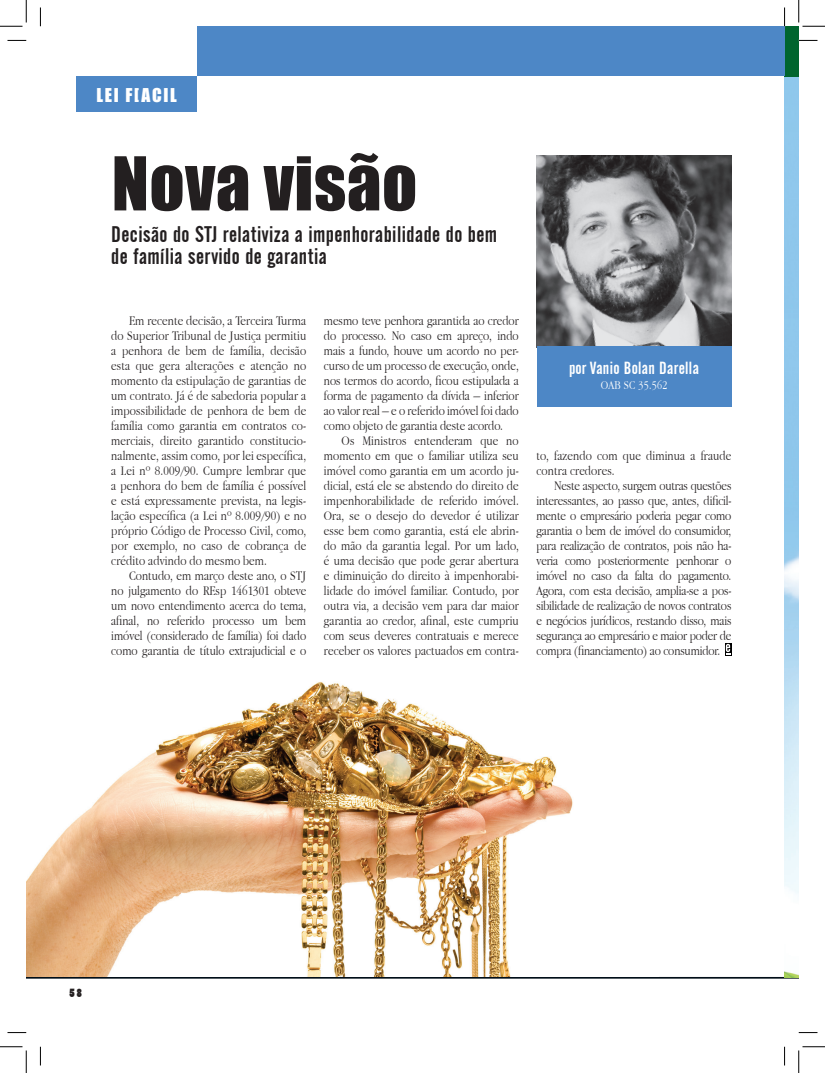
<style>
.page{position:relative;width:825px;height:1073px;background:#fff}
.page>*{position:absolute;margin:0;border:0;box-sizing:border-box;transform-origin:0 0}
.t1{font:68.5px "Impact";letter-spacing:.01em;color:#231f20}
.gravata{font:22.5px/22.5px "Alternate Gothic No 2 BT";letter-spacing:.02em;color:#231f20}
.t2{font:17.5px "Alternate Gothic No 2 BT";letter-spacing:.02em;color:#fff}
.t3{font:17.5px "Impact";letter-spacing:.1em;color:#fff}
.texto{font:300 13.75px/15px "Apple Garamond";color:#231f20;text-align:justify}
.t4{font:300 12.5px "Apple Garamond";letter-spacing:.02em;color:#fff}
.t5{font:11.25px "Poplar Std";color:#231f20}
</style>
<div class="page">
<hr style="left:26px;top:977px;width:773px;height:2px;background:#010e18">
<img style="left:785px;top:77px;width:14px;height:901px">
<div style="left:785px;top:26px;width:14px;height:51px;background:#00652e"></div>
<div style="left:76px;top:76px;width:121px;height:36px;background:#4d87c6"></div>
<div style="left:197px;top:26px;width:588px;height:50px;background:#4d87c6"></div>
<svg style="left:725px;top:643px;width:6px;height:12px"></svg>
<svg style="left:726px;top:644px;width:4px;height:10px"></svg>
<img style="left:537px;top:155px;width:195px;height:191px">
<div style="left:537px;top:346px;width:195px;height:60px;background:#4d87c6"></div>
<img style="left:26px;top:682px;width:547px;height:295px">
<svg style="left:8px;top:40px;width:18px;height:1px"></svg>
<svg style="left:799px;top:40px;width:18px;height:1px"></svg>
<svg style="left:8px;top:1032px;width:18px;height:1px"></svg>
<svg style="left:799px;top:1032px;width:18px;height:1px"></svg>
<svg style="left:40px;top:7px;width:1px;height:19px"></svg>
<svg style="left:40px;top:1047px;width:1px;height:18px"></svg>
<svg style="left:784px;top:7px;width:1px;height:19px"></svg>
<svg style="left:784px;top:1047px;width:1px;height:18px"></svg>
<svg style="left:0;top:0;width:27px;height:27px"></svg>
<svg style="left:0;top:1047px;width:27px;height:26px"></svg>
<svg style="left:798px;top:0;width:27px;height:27px"></svg>
<svg style="left:798px;top:1047px;width:27px;height:26px"></svg>
<p class="t3" style="left:97px;top:81px;width:82px">LEI F[ACIL</p>
<p class="t1" style="left:112px;top:130px;width:307px">Nova visão</p>
<p class="gravata" style="left:111px;top:223px;width:387px">Decisão do STJ relativiza a impenhorabilidade do bem de família servido de garantia</p>
<p class="texto" style="left:111px;top:313px;width:196px;text-indent:18px">Em recente decisão, a Terceira Turma do Superior Tribunal de Justiça permitiu a penhora de bem de família, decisão esta que gera alterações e atenção no momento da estipulação de garantias de um contrato. Já é de sabedoria popular a impossibilidade de penhora de bem de família como garantia em contratos co&shy;merciais, direito garantido constitucio&shy;nalmente, assim como, por lei específica, a Lei nº 8.009/90. Cumpre lembrar que a penhora do bem de família é possível e está expressamente prevista, na legis&shy;lação específica (a Lei nº 8.009/90) e no próprio Código de Processo Civil, como, por exemplo, no caso de cobrança de crédito advindo do mesmo bem.</p>
<p class="texto" style="left:111px;top:568px;width:196px;text-indent:18px">Contudo, em março deste ano, o STJ no julgamento do REsp 1461301 obteve um novo entendimento acerca do tema, afinal, no referido processo um bem imóvel (considerado de família) foi dado como garantia de título extrajudicial e o</p>
<p class="texto" style="left:324px;top:313px;width:196px">mesmo teve penhora garantida ao credor do processo. No caso em apreço, indo mais a fundo, houve um acordo no per&shy;curso de um processo de execução, onde, nos termos do acordo, ficou estipulada a forma de pagamento da dívida – inferior ao valor real – e o referido imóvel foi dado como objeto de garantia deste acordo.</p>
<p class="texto" style="left:324px;top:433px;width:196px;text-indent:18px">Os Ministros entenderam que no momento em que o familiar utiliza seu imóvel como garantia em um acordo ju&shy;dicial, está ele se abstendo do direito de impenhorabilidade de referido imóvel.<br>Ora, se o desejo do devedor é utilizar esse bem como garantia, está ele abrin&shy;do mão da garantia legal. Por um lado, é uma decisão que pode gerar abertura e diminuição do direito à impenhorabi&shy;lidade do imóvel familiar. Contudo, por outra via, a decisão vem para dar maior garantia ao credor, afinal, este cumpriu com seus deveres contratuais e merece receber os valores pactuados em contra-</p>
<p class="t2" style="left:569px;top:358px;width:131px">por Vanio Bolan Darella</p>
<p class="t4" style="left:601px;top:377px;width:68px">OAB SC 35.562</p>
<p class="texto" style="left:536px;top:448px;width:196px">to, fazendo com que diminua a fraude contra credores.</p>
<p class="texto" style="left:536px;top:478px;width:196px;text-indent:18px">Neste aspecto, surgem outras questões interessantes, ao passo que, antes, dificil&shy;mente o empresário poderia pegar como garantia o bem de imóvel do consumidor, para realização de contratos, pois não ha&shy;veria como posteriormente penhorar o imóvel no caso da falta do pagamento.<br>Agora, com esta decisão, amplia-se a pos&shy;sibilidade de realização de novos contratos e negócios jurídicos, restando disso, mais segurança ao empresário e maior poder de compra (financiamento) ao consumidor.</p>
<p class="t5" style="left:69px;top:987px;width:14px">58</p>
</div>
